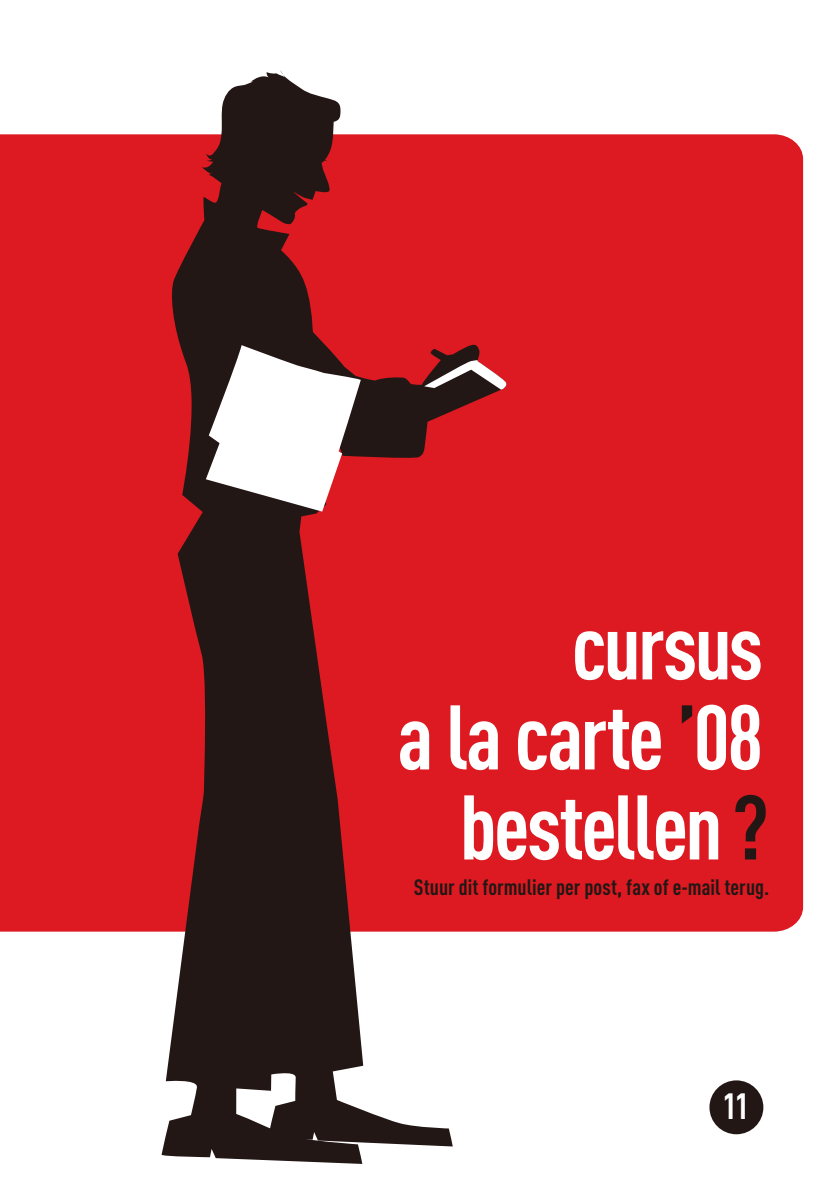
<style>
.page{position:relative;width:840px;height:1191px;background:#fff}
.page>*{position:absolute;margin:0;border:0;box-sizing:border-box;transform-origin:0 0}
.t1{font:700 90px/90px "DIN Cond";letter-spacing:-.03em;color:#fff;text-align:right}
.t2{font:700 36px "DIN Cond";color:#fff}
.t3{font:700 22px "DIN Cond";color:#221715}
.s1{color:#221715}
</style>
<div class="page">
<div style="left:0;top:134px;width:802px;height:797px;background:#dd1a21"></div>
<svg style="left:170px;top:70px;width:282px;height:1076px;fill:#dd1a21"></svg>
<svg style="left:161px;top:639px;width:201px;height:525px;background:#552928"></svg>
<svg style="left:206px;top:292px;width:301px;height:219px"></svg>
<div style="left:709px;top:1080px;width:54px;height:54px;background:#221715;border-radius:50%"></div>
<h1 class="t1" style="left:397px;top:613px;width:372px">cursus<br>a la carte <span class="s1">’</span>08 bestellen <span class="s1">?</span></h1>
<p class="t3" style="left:413px;top:879px;width:357px">Stuur dit formulier per post, fax of e-mail terug.</p>
<h2 class="t2" style="left:722px;top:1093px;width:28px">11</h2>
</div>
